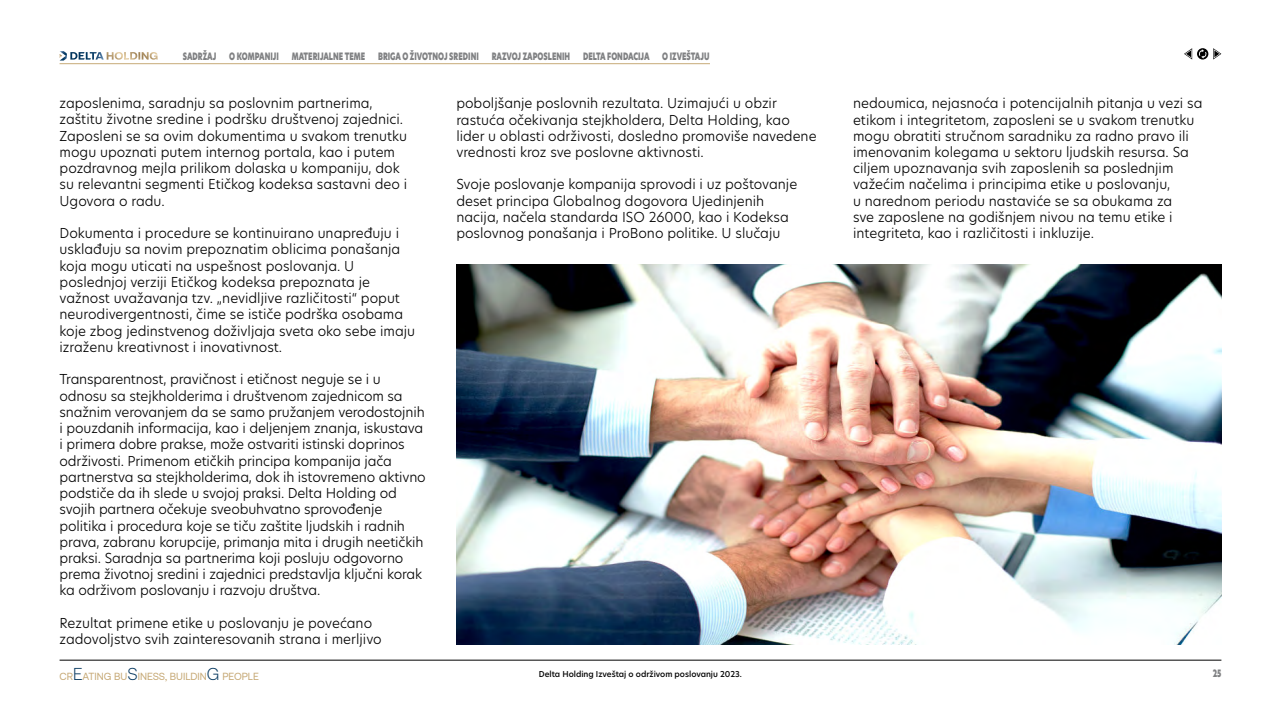
<style>
.page{position:relative;width:1281px;height:720px;background:#fff}
.page>*{position:absolute;margin:0;border:0;box-sizing:border-box;transform-origin:0 0}
.t1{font:300 13.5px/16.2px "Hero New";color:#000}
.t2{font:10.3px "Aeonik TRIAL";color:#c7aa78}
.t3{font:10px "Hero New Super";color:#808183;scale:.7 1}
.t4{font:500 8px "Hero New";color:#000}
.s1{font-weight:300;font-size:17.2px;color:#00345c}
</style>
<div class="page">
<hr style="left:60px;top:63px;width:650px;height:1px;background:#c7aa78">
<hr style="left:60px;top:660px;width:1161px;height:1px;background:#000">
<svg style="left:60px;top:51px;width:97px;height:10px"></svg>
<svg style="left:1184px;top:48px;width:37px;height:12px"></svg>
<img style="left:456px;top:265px;width:765px;height:379px">
<p class="t3" style="left:183px;top:49px;width:49px">SADRŽAJ</p>
<p class="t3" style="left:229px;top:49px;width:72px">O KOMPANIJI</p>
<p class="t3" style="left:292px;top:49px;width:106px">MATERIJALNE TEME</p>
<p class="t3" style="left:378px;top:49px;width:145px">BRIGA O ŽIVOTNOJ SREDINI</p>
<p class="t3" style="left:491px;top:49px;width:114px">RAZVOJ ZAPOSLENIH</p>
<p class="t3" style="left:583px;top:49px;width:96px">DELTA FONDACIJA</p>
<p class="t3" style="left:662px;top:49px;width:69px">O IZVEŠTAJU</p>
<p class="t1" style="left:60px;top:95px;width:349px">zaposlenima, saradnju sa poslovnim partnerima, zaštitu životne sredine i podršku društvenoj zajednici.<br>Zaposleni se sa ovim dokumentima u svakom trenutku mogu upoznati putem internog portala, kao i putem pozdravnog mejla prilikom dolaska u kompaniju, dok su relevantni segmenti Etičkog kodeksa sastavni deo i Ugovora o radu.</p>
<p class="t1" style="left:60px;top:225px;width:357px">Dokumenta i procedure se kontinuirano unapređuju i usklađuju sa novim prepoznatim oblicima ponašanja koja mogu uticati na uspešnost poslovanja. U poslednjoj verziji Etičkog kodeksa prepoznata je važnost uvažavanja tzv. „nevidljive različitosti“ poput neurodivergentnosti, čime se ističe podrška osobama koje zbog jedinstvenog doživljaja sveta oko sebe imaju izraženu kreativnost i inovativnost.</p>
<p class="t1" style="left:60px;top:371px;width:368px">Transparentnost, pravičnost i etičnost neguje se i u odnosu sa stejkholderima i društvenom zajednicom sa snažnim verovanjem da se samo pružanjem verodostojnih i pouzdanih informacija, kao i deljenjem znanja, iskustava i primera dobre prakse, može ostvariti istinski doprinos održivosti. Primenom etičkih principa kompanija jača partnerstva sa stejkholderima, dok ih istovremeno aktivno podstiče da ih slede u svojoj praksi. Delta Holding od svojih partnera očekuje sveobuhvatno sprovođenje politika i procedura koje se tiču zaštite ljudskih i radnih prava, zabranu korupcije, primanja mita i drugih neetičkih praksi. Saradnja sa partnerima koji posluju odgovorno prema životnoj sredini i zajednici predstavlja ključni korak ka održivom poslovanju i razvoju društva.</p>
<p class="t1" style="left:60px;top:615px;width:323px">Rezultat primene etike u poslovanju je povećano zadovoljstvo svih zainteresovanih strana i merljivo</p>
<p class="t1" style="left:456px;top:95px;width:362px">poboljšanje poslovnih rezultata. Uzimajući u obzir rastuća očekivanja stejkholdera, Delta Holding, kao lider u oblasti održivosti, dosledno promoviše navedene vrednosti kroz sve poslovne aktivnosti.</p>
<p class="t1" style="left:456px;top:176px;width:342px">Svoje poslovanje kompanija sprovodi i uz poštovanje deset principa Globalnog dogovora Ujedinjenih nacija, načela standarda ISO 26000, kao i Kodeksa poslovnog ponašanja i ProBono politike. U slučaju</p>
<p class="t2" style="left:60px;top:673px;width:201px">CR<span class="s1">E</span>ATING BU<span class="s1">S</span>INESS, BUILDIN<span class="s1">G</span> PEOPLE</p>
<p class="t4" style="left:538px;top:668px;width:205px">Delta Holding Izveštaj o održivom poslovanju 2023.</p>
<p class="t1" style="left:853px;top:95px;width:351px">nedoumica, nejasnoća i potencijalnih pitanja u vezi sa etikom i integritetom, zaposleni se u svakom trenutku mogu obratiti stručnom saradniku za radno pravo ili imenovanim kolegama u sektoru ljudskih resursa. Sa ciljem upoznavanja svih zaposlenih sa poslednjim važećim načelima i principima etike u poslovanju,<br>u narednom periodu nastaviće se sa obukama za<br>sve zaposlene na godišnjem nivou na temu etike i integriteta, kao i različitosti i inkluzije.</p>
<p class="t3" style="left:1212px;top:666px;width:14px">25</p>
</div>
